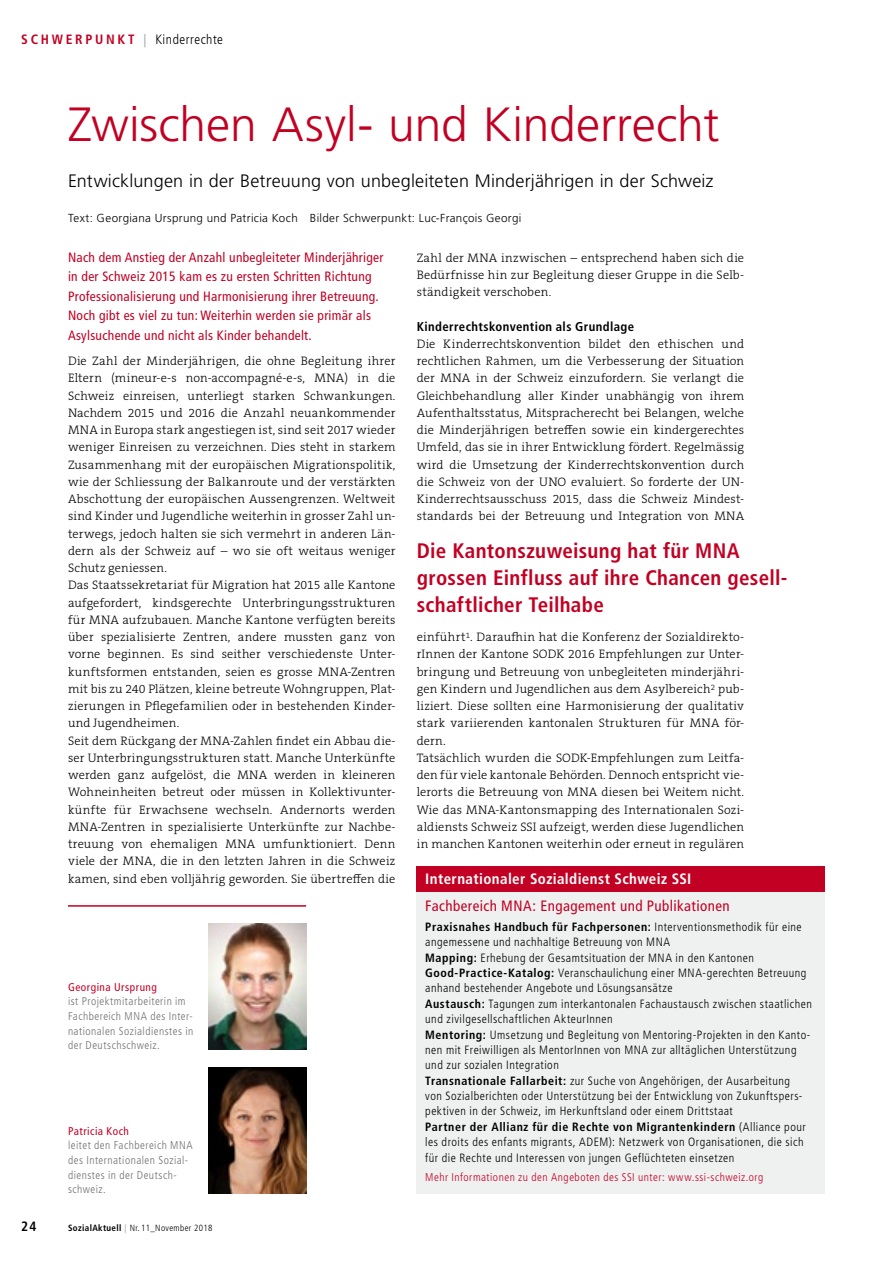
<style>
.page{position:relative;width:893px;height:1263px;background:#fff}
.page>*{position:absolute;margin:0;border:0;box-sizing:border-box;transform-origin:0 0}
.t1{font:300 48px "Frutiger";color:#c20023}
.t2{font:700 condensed 21px/27px "Frutiger";letter-spacing:.015em;color:#c20023}
.t3{font:300 18px "Frutiger";letter-spacing:.01em;color:#000}
.t4{font:condensed 15px "Frutiger";letter-spacing:.03em;color:#c20023}
.t5{font:700 condensed 15px "Frutiger";letter-spacing:.025em;color:#fff}
.t6{font:condensed 13.5px/19.5px "Frutiger";letter-spacing:.02em;color:#c20023}
.t7{font:300 condensed 13.5px "Frutiger";letter-spacing:.04em;color:#000}
.t8{font:700 condensed 13.5px "Frutiger";color:#000}
.t9{font:700 condensed 12.75px "Frutiger";letter-spacing:.03em;color:#000}
.t10{font:300 12.3px/17.2px "The Serif B W3";letter-spacing:.015em;color:#000}
.t11{font:300 condensed 12px/15.3px "Frutiger";letter-spacing:.04em;color:#000}
.t12{font:300 11.7px "Frutiger";letter-spacing:.03em;color:#000}
.t13{font:300 condensed 11.25px/14.7px "Frutiger";letter-spacing:.04em;color:#6f7070}
.t14{font:300 condensed 11.25px "Frutiger";letter-spacing:.045em;color:#c20023}
.t15{font:condensed 11.25px "Frutiger";letter-spacing:.045em;color:#c20023}
.t16{font:300 condensed 9px "Frutiger";letter-spacing:.04em;color:#000}
.s1{font-weight:700;color:#c20023}
.s2{font-weight:700;color:#b1b4b4}
.s3{font-weight:700}
</style>
<div class="page">
<div style="left:417px;top:866px;width:408px;height:327px;background:#eff0f0"></div>
<div style="left:417px;top:866px;width:408px;height:25px;background:#c20023"></div>
<hr style="left:68px;top:905px;width:238px;height:2px;background:#c20023">
<img style="left:208px;top:923px;width:98px;height:126px">
<img style="left:208px;top:1067px;width:98px;height:126px">
<p class="t7" style="left:21px;top:32px;width:203px"><span class="s1">SCHWERPUNKT</span> <span class="s2">|</span> Kinderrechte</p>
<h1 class="t1" style="left:68px;top:97px;width:653px">Zwischen Asyl- und Kinderrecht</h1>
<h3 class="t3" style="left:68px;top:171px;width:647px">Entwicklungen in der Betreuung von unbegleiteten Minderjährigen in der Schweiz</h3>
<p class="t12" style="left:68px;top:211px;width:455px">Text: Georgiana Ursprung und Patricia Koch Bilder Schwerpunkt: Luc-François Georgi</p>
<p class="t6" style="left:68px;top:247px;width:317px">Nach dem Anstieg der Anzahl unbegleiteter Minderjähriger in der Schweiz 2015 kam es zu ersten Schritten Richtung Professionalisierung und Harmonisierung ihrer Betreuung.<br>Noch gibt es viel zu tun: Weiterhin werden sie primär als Asylsuchende und nicht als Kinder behandelt.</p>
<p class="t10" style="left:68px;top:352px;width:329px">Die Zahl der Minderjährigen, die ohne Begleitung ihrer Eltern (mineur-e-s non-accompagné-e-s, MNA) in die Schweiz einreisen, unterliegt starken Schwankungen.<br>Nachdem 2015 und 2016 die Anzahl neuankommender MNA in Europa stark angestiegen ist, sind seit 2017 wieder weniger Einreisen zu verzeichnen. Dies steht in starkem Zusammenhang mit der europäischen Migrationspolitik, wie der Schliessung der Balkanroute und der verstärkten Abschottung der europäischen Aussengrenzen. Weltweit sind Kinder und Jugendliche weiterhin in grosser Zahl un&shy;terwegs, jedoch halten sie sich vermehrt in anderen Län&shy;dern als der Schweiz auf – wo sie oft weitaus weniger Schutz geniessen.<br>Das Staatssekretariat für Migration hat 2015 alle Kantone aufgefordert, kindsgerechte Unterbringungsstrukturen für MNA aufzubauen. Manche Kantone verfügten bereits über spezialisierte Zentren, andere mussten ganz von vorne beginnen. Es sind seither verschiedenste Unter&shy;kunftsformen entstanden, seien es grosse MNA-Zentren mit bis zu 240 Plätzen, kleine betreute Wohngruppen, Plat&shy;zierungen in Pflegefamilien oder in bestehenden Kinder&shy;und Jugendheimen.<br>Seit dem Rückgang der MNA-Zahlen findet ein Abbau die&shy;ser Unterbringungsstrukturen statt. Manche Unterkünfte werden ganz aufgelöst, die MNA werden in kleineren Wohneinheiten betreut oder müssen in Kollektivunter&shy;künfte für Erwachsene wechseln. Andernorts werden MNA-Zentren in spezialisierte Unterkünfte zur Nachbe&shy;treuung von ehemaligen MNA umfunktioniert. Denn viele der MNA, die in den letzten Jahren in die Schweiz kamen, sind eben volljährig geworden. Sie übertreffen die</p>
<p class="t10" style="left:417px;top:249px;width:329px;text-align:justify">Zahl der MNA inzwischen – entsprechend haben sich die Bedürfnisse hin zur Begleitung dieser Gruppe in die Selb&shy;ständigkeit verschoben.</p>
<p class="t9" style="left:417px;top:319px;width:219px">Kinderrechtskonvention als Grundlage</p>
<p class="t10" style="left:417px;top:335px;width:329px;text-align:justify">Die Kinderrechtskonvention bildet den ethischen und rechtlichen Rahmen, um die Verbesserung der Situation der MNA in der Schweiz einzufordern. Sie verlangt die Gleichbehandlung aller Kinder unabhängig von ihrem Aufenthaltsstatus, Mitspracherecht bei Belangen, welche die Minderjährigen betreffen sowie ein kindergerechtes Umfeld, das sie in ihrer Entwicklung fördert. Regelmässig wird die Umsetzung der Kinderrechtskonvention durch die Schweiz von der UNO evaluiert. So forderte der UN-Kinderrechtsausschuss 2015, dass die Schweiz Mindest&shy;standards bei der Betreuung und Integration von MNA</p>
<h2 class="t2" style="left:417px;top:537px;width:372px">Die Kantonszuweisung hat für MNA grossen Einfluss auf ihre Chancen gesell&shy;schaftlicher Teilhabe</h2>
<p class="t10" style="left:417px;top:628px;width:329px">einführt<sup>1</sup>. Daraufhin hat die Konferenz der Sozialdirekto&shy;rInnen der Kantone SODK 2016 Empfehlungen zur Unter&shy;bringung und Betreuung von unbegleiteten minderjähri&shy;gen Kindern und Jugendlichen aus dem Asylbereich<sup>2</sup> pub&shy;liziert. Diese sollten eine Harmonisierung der qualitativ stark variierenden kantonalen Strukturen für MNA för&shy;dern.<br>Tatsächlich wurden die SODK-Empfehlungen zum Leitfa&shy;den für viele kantonale Behörden. Dennoch entspricht vie&shy;lerorts die Betreuung von MNA diesen bei Weitem nicht.<br>Wie das MNA-Kantonsmapping des Internationalen Sozi&shy;aldiensts Schweiz SSI aufzeigt, werden diese Jugendlichen in manchen Kantonen weiterhin oder erneut in regulären</p>
<p class="t5" style="left:425px;top:870px;width:268px">Internationaler Sozialdienst Schweiz SSI</p>
<p class="t15" style="left:68px;top:980px;width:90px">Georgina Ursprung</p>
<p class="t13" style="left:68px;top:994px;width:127px">ist Projektmitarbeiterin im<br>Fachbereich MNA des Inter&shy;nationalen Sozialdienstes in der Deutschschweiz.</p>
<p class="t15" style="left:68px;top:1124px;width:62px">Patricia Koch</p>
<p class="t13" style="left:68px;top:1138px;width:126px">leitet den Fachbereich MNA des Internationalen Sozial&shy;dienstes in der Deutsch&shy;schweiz.</p>
<p class="t8" style="left:21px;top:1218px;width:17px">24</p>
<p class="t16" style="left:68px;top:1222px;width:146px"><span class="s3">SozialAktuell</span> <span class="s2">|</span> Nr. 11_November 2018</p>
<p class="t4" style="left:425px;top:897px;width:306px">Fachbereich MNA: Engagement und Publikationen</p>
<p class="t11" style="left:425px;top:919px;width:388px"><span class="s3">Praxisnahes Handbuch für Fachpersonen:</span> Interventionsmethodik für eine angemessene und nachhaltige Betreuung von MNA<br><span class="s3">Mapping:</span> Erhebung der Gesamtsituation der MNA in den Kantonen <span class="s3">Good-Practice-Katalog:</span> Veranschaulichung einer MNA-gerechten Betreuung anhand bestehender Angebote und Lösungsansätze<br><span class="s3">Austausch:</span> Tagungen zum interkantonalen Fachaustausch zwischen staatlichen und zivilgesellschaftlichen AkteurInnen<br><span class="s3">Mentoring:</span> Umsetzung und Begleitung von Mentoring-Projekten in den Kanto&shy;nen mit Freiwilligen als MentorInnen von MNA zur alltäglichen Unterstützung und zur sozialen Integration<br><span class="s3">Transnationale Fallarbeit:</span> zur Suche von Angehörigen, der Ausarbeitung<br>von Sozialberichten oder Unterstützung bei der Entwicklung von Zukunftspers&shy;pektiven in der Schweiz, im Herkunftsland oder einem Drittstaat<br><span class="s3">Partner der Allianz für die Rechte von Migrantenkindern</span> (Alliance pour les droits des enfants migrants, ADEM): Netzwerk von Organisationen, die sich für die Rechte und Interessen von jungen Geflüchteten einsetzen</p>
<p class="t14" style="left:425px;top:1170px;width:340px">Mehr Informationen zu den Angeboten des SSI unter: www.ssi-schweiz.org</p>
</div>
